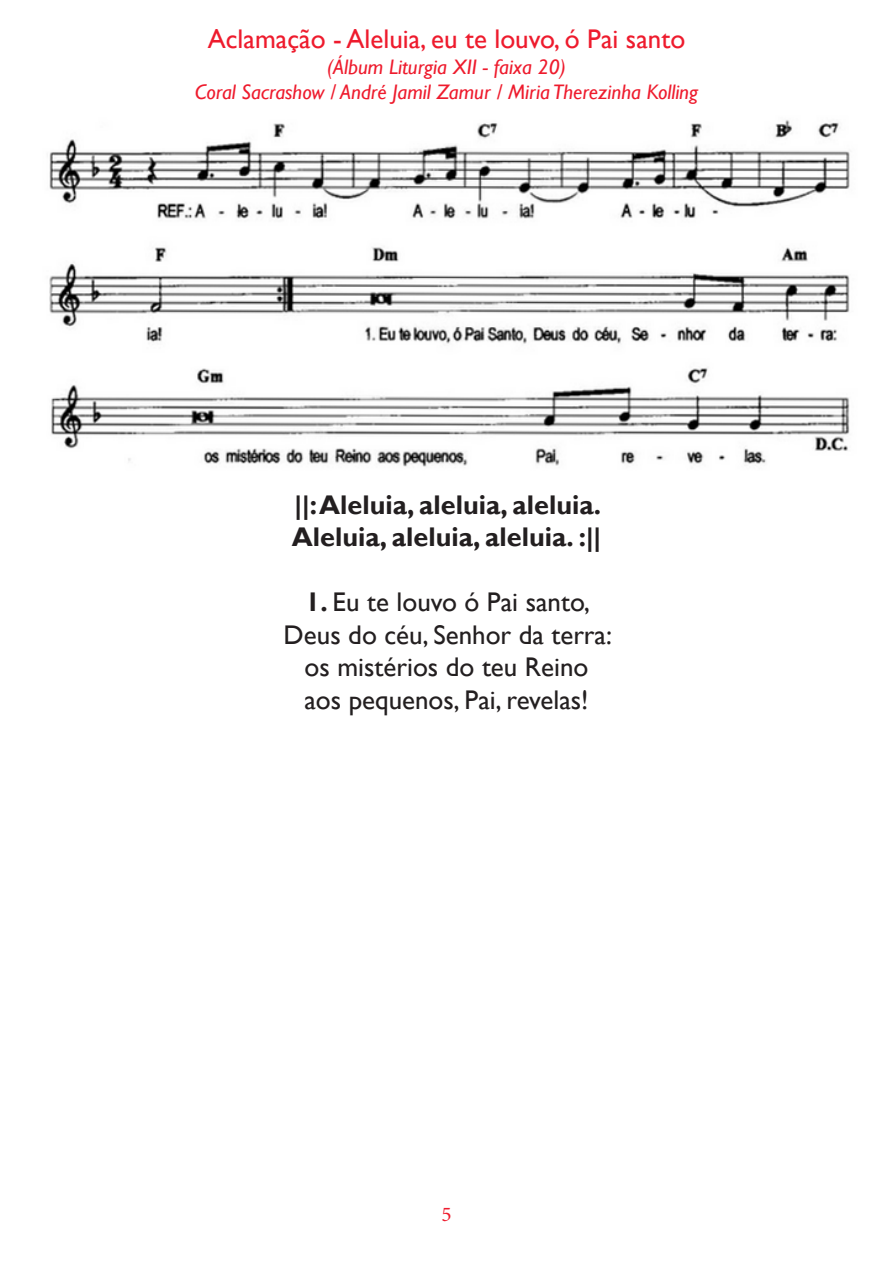
<style>
.page{position:relative;width:893px;height:1263px;background:#fff}
.page>*{position:absolute;margin:0;border:0;box-sizing:border-box;transform-origin:0 0}
.Música{font:27px/32.4px "Gill Sans";color:#231f20;text-align:center}
.Refrão{font:700 27px "Gill Sans";color:#231f20}
.NOME_DA_MÚSICA{font:27px "Gill Sans";color:#ee1b2d}
.itálico{font:italic 21px "Gill Sans";color:#ee1b2d}
.t1{font:21px "Minion Pro";color:#ee1b2d}
.s1{font-weight:700}
</style>
<div class="page">
<img style="left:49px;top:120px;width:801px;height:347px">
<p class="NOME_DA_MÚSICA" style="left:208px;top:24px;width:479px">Aclamação - Aleluia, eu te louvo, ó Pai santo</p>
<p class="itálico" style="left:327px;top:54px;width:240px">(Álbum Liturgia XII - faixa 20)</p>
<p class="itálico" style="left:195px;top:79px;width:505px">Coral Sacrashow / André Jamil Zamur / Miria Therezinha Kolling</p>
<p class="Refrão" style="left:294px;top:489px;width:308px">||: Aleluia, aleluia, aleluia.</p>
<p class="Refrão" style="left:292px;top:521px;width:311px">Aleluia, aleluia, aleluia. :||</p>
<p class="Música" style="left:284px;top:586px;width:330px"><span class="s1">1.</span> Eu te louvo ó Pai santo,<br>Deus do céu, Senhor da terra: os mistérios do teu Reino<br>aos pequenos, Pai, revelas!</p>
<p class="t1" style="left:441px;top:1200px;width:12px">5</p>
</div>
